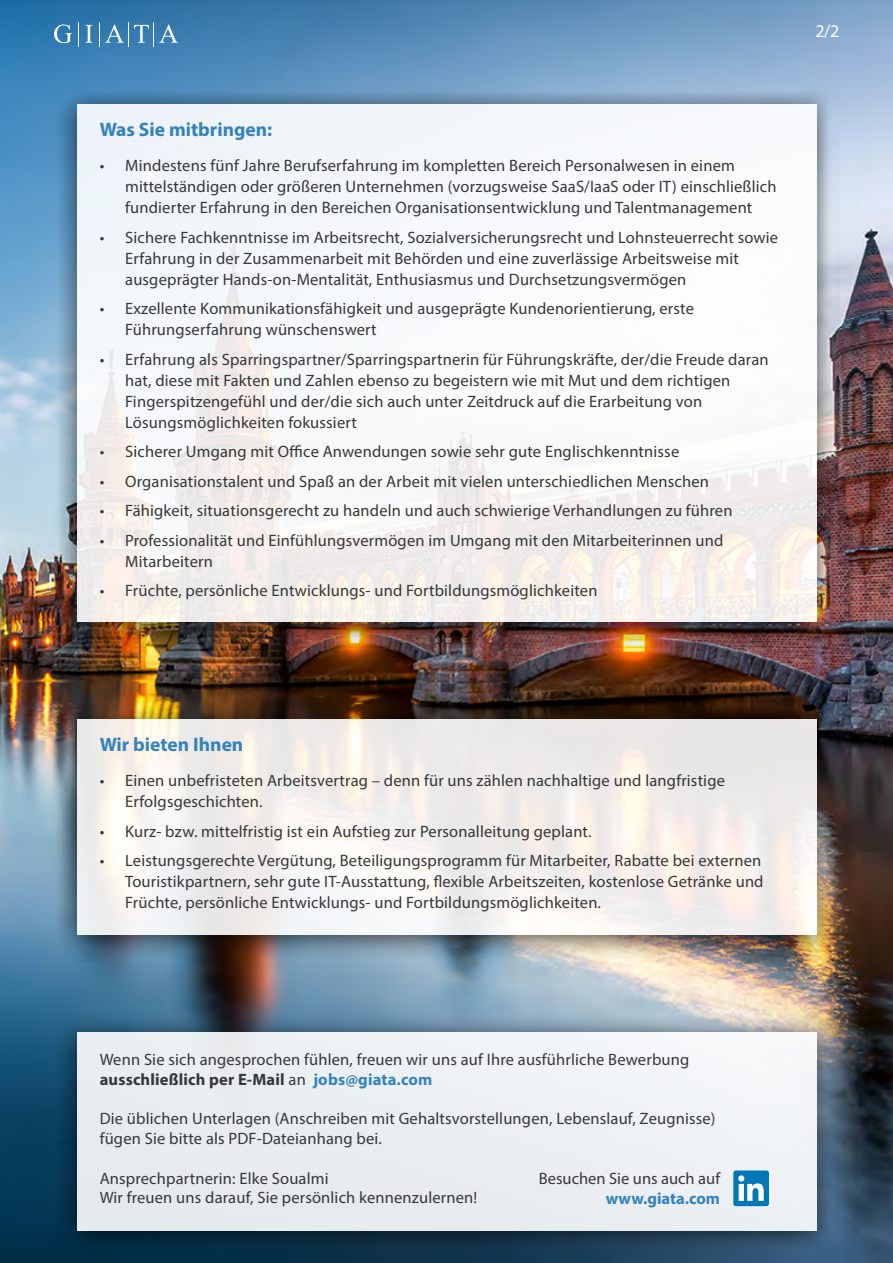
<style>
.page{position:relative;width:893px;height:1263px;background:#fff}
.page>*{position:absolute;margin:0;border:0;box-sizing:border-box;transform-origin:0 0}
.Überschrift{font:700 19.5px "Myriad Pro";color:#3582be}
.t1{font:18px "Myriad Pro";color:#fff}
.Liste{font:16.5px/21px "Myriad Pro";letter-spacing:.01em;color:#363739}
.paragraph{font:16.5px/19.8px "Myriad Pro";letter-spacing:.01em;color:#363739}
.paragraph-2{font:700 16.5px "Myriad Pro";letter-spacing:.01em;color:#363739}
.paragraph-3{font:700 16.5px "Myriad Pro";color:#3582be}
.s1{font-weight:400}
.s2{color:#3582be}
</style>
<div class="page">
<img style="left:0;top:0;width:893px;height:1263px">
<svg style="left:54px;top:24px;width:18px;height:19px"></svg>
<svg style="left:78px;top:22px;width:1px;height:25px"></svg>
<svg style="left:85px;top:25px;width:8px;height:18px"></svg>
<svg style="left:99px;top:22px;width:79px;height:25px;background:#558fbb"></svg>
<div style="left:53px;top:700px;width:786px;height:262px;background:#000;opacity:.75"></div>
<svg style="left:77px;top:719px;width:739px;height:215px;fill:#f0ece9"></svg>
<div style="left:53px;top:85px;width:786px;height:564px;background:#000;opacity:.75"></div>
<div style="left:77px;top:104px;width:739px;height:517px;background:linear-gradient(to bottom,#f5fbff,#f6f0ed)"></div>
<div style="left:53px;top:1013px;width:786px;height:246px;background:#000;opacity:.75"></div>
<div style="left:77px;top:1032px;width:739px;height:199px;background:#ebeff2"></div>
<div style="left:733px;top:1170px;width:36px;height:36px;background:#0078b8;border-radius:3px"></div>
<svg style="left:738px;top:1175px;width:26px;height:26px"></svg>
<h2 class="Überschrift" style="left:100px;top:117px;width:174px">Was Sie mitbringen:</h2>
<p class="Liste" style="left:125px;top:155px;width:653px;text-indent:-26px">• Mindestens fünf Jahre Berufserfahrung im kompletten Bereich Personalwesen in einem mittelständigen oder größeren Unternehmen (vorzugsweise SaaS/IaaS oder IT) einschließlich fundierter Erfahrung in den Bereichen Organisationsentwicklung und Talentmanagement</p>
<p class="Liste" style="left:125px;top:226px;width:654px;text-indent:-26px">• Sichere Fachkenntnisse im Arbeitsrecht, Sozialversicherungsrecht und Lohnsteuerrecht sowie<br>Erfahrung in der Zusammenarbeit mit Behörden und eine zuverlässige Arbeitsweise mit ausgeprägter Hands-on-Mentalität, Enthusiasmus und Durchsetzungsvermögen</p>
<p class="Liste" style="left:125px;top:298px;width:570px;text-indent:-26px">• Exzellente Kommunikationsfähigkeit und ausgeprägte Kundenorientierung, erste<br>Führungserfahrung wünschenswert</p>
<p class="Liste" style="left:125px;top:348px;width:645px;text-indent:-26px">• Erfahrung als Sparringspartner/Sparringspartnerin für Führungskräfte, der/die Freude daran hat, diese mit Fakten und Zahlen ebenso zu begeistern wie mit Mut und dem richtigen Fingerspitzengefühl und der/die sich auch unter Zeitdruck auf die Erarbeitung von Lösungsmöglichkeiten fokussiert</p>
<p class="Liste" style="left:100px;top:441px;width:581px">• Sicherer Umgang mit Office Anwendungen sowie sehr gute Englischkenntnisse</p>
<p class="Liste" style="left:100px;top:470px;width:611px">• Organisationstalent und Spaß an der Arbeit mit vielen unterschiedlichen Menschen</p>
<p class="Liste" style="left:100px;top:500px;width:634px">• Fähigkeit, situationsgerecht zu handeln und auch schwierige Verhandlungen zu führen</p>
<p class="Liste" style="left:125px;top:529px;width:600px;text-indent:-26px">• Professionalität und Einfühlungsvermögen im Umgang mit den Mitarbeiterinnen und<br>Mitarbeitern</p>
<p class="Liste" style="left:100px;top:580px;width:499px">• Früchte, persönliche Entwicklungs- und Fortbildungsmöglichkeiten</p>
<p class="t1" style="left:815px;top:20px;width:25px">2/2</p>
<h2 class="Überschrift" style="left:100px;top:732px;width:145px">Wir bieten Ihnen</h2>
<p class="Liste" style="left:125px;top:770px;width:601px;text-indent:-26px">• Einen unbefristeten Arbeitsvertrag – denn für uns zählen nachhaltige und langfristige<br>Erfolgsgeschichten.</p>
<p class="Liste" style="left:100px;top:820px;width:493px">• Kurz- bzw. mittelfristig ist ein Aufstieg zur Personalleitung geplant.</p>
<p class="Liste" style="left:125px;top:850px;width:640px;text-indent:-26px">• Leistungsgerechte Vergütung, Beteiligungsprogramm für Mitarbeiter, Rabatte bei externen<br>Touristikpartnern, sehr gute IT-Ausstattung, flexible Arbeitszeiten, kostenlose Getränke und<br>Früchte, persönliche Entwicklungs- und Fortbildungsmöglichkeiten.</p>
<p class="paragraph" style="left:100px;top:1049px;width:591px">Wenn Sie sich angesprochen fühlen, freuen wir uns auf Ihre ausführliche Bewerbung</p>
<p class="paragraph-2" style="left:100px;top:1068px;width:334px">ausschließlich per E-Mail <span class="s1">an</span> <span class="s2">jobs@giata.com</span></p>
<p class="paragraph" style="left:100px;top:1108px;width:617px">Die üblichen Unterlagen (Anschreiben mit Gehaltsvorstellungen, Lebenslauf, Zeugnisse) fügen Sie bitte als PDF-Dateianhang bei.</p>
<p class="paragraph" style="left:100px;top:1168px;width:230px">Ansprechpartnerin: Elke Soualmi</p>
<p class="paragraph" style="left:100px;top:1187px;width:379px">Wir freuen uns darauf, Sie persönlich kennenzulernen!</p>
<p class="paragraph" style="left:539px;top:1168px;width:183px">Besuchen Sie uns auch auf</p>
<p class="paragraph-3" style="left:606px;top:1187px;width:116px">www.giata.com</p>
</div>
